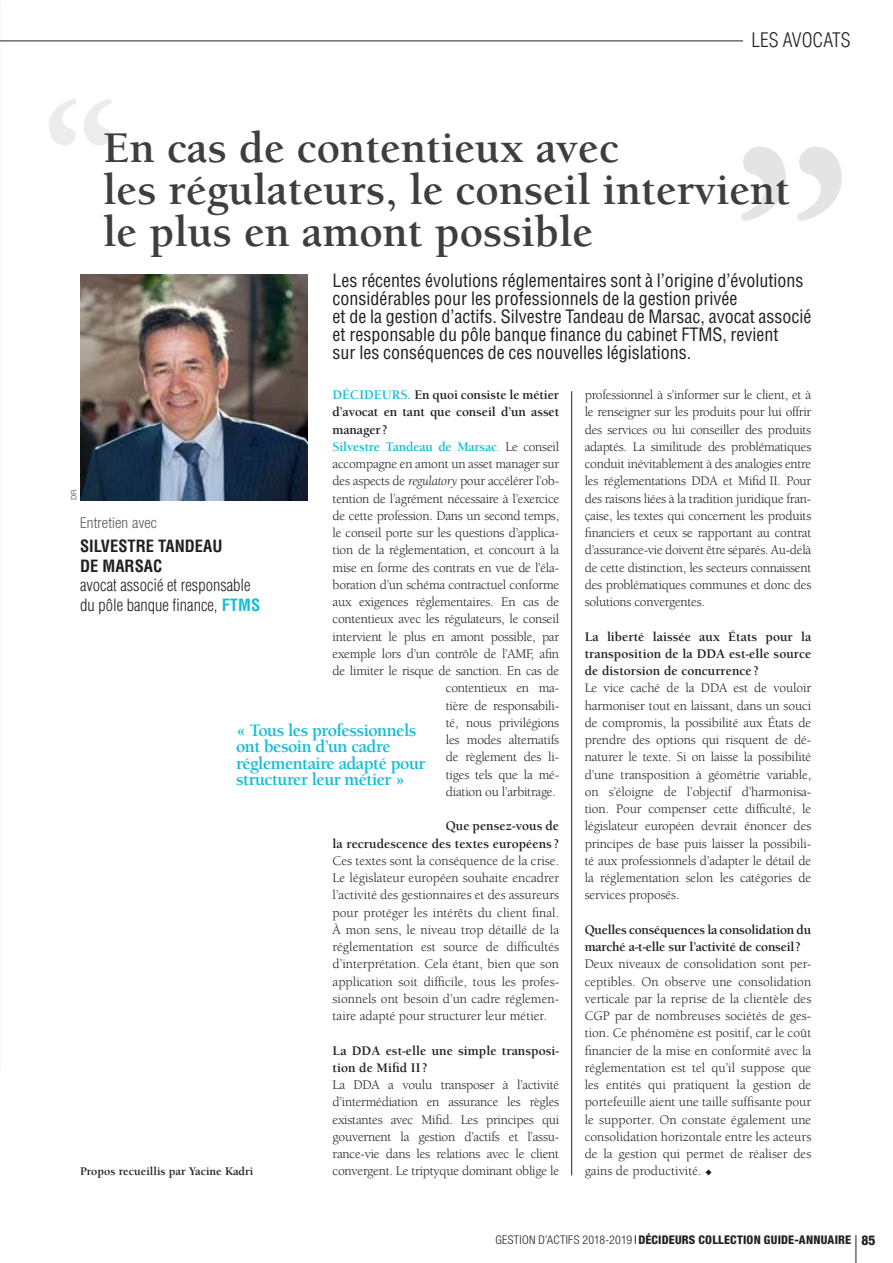
<style>
.page{position:relative;width:893px;height:1263px;background:#fff}
.page>*{position:absolute;margin:0;border:0;box-sizing:border-box;transform-origin:0 0}
.t1{font:700 255.75px "Adobe Garamond Pro";color:#3e3e3f}
.TITRE_itw_1_page{font:700 45px/42px "Berkeley Std";color:#3e3e3f}
.Nom_prénom_poste_ITW{font:300 condensed 19.5px "Helvetica LT Std";color:#231f20}
.Chapo_ITW_1_page{font:condensed 18px/18px "Helvetica LT Std";color:#231f20}
.Exergue_Itw{font:700 18px/16.2px "Berkeley Std";letter-spacing:-.03em;color:#12bdd7}
.Nom_prénom_poste_ITW-2{font:300 condensed 16.5px/19.8px "Helvetica LT Std";color:#231f20}
.Entretien_avec{font:300 condensed 15px "Helvetica Neue LT Std";letter-spacing:.01em;color:#57585a}
.Texte_courant_aligné{font:13.5px/17.2px "Berkeley Std";letter-spacing:-.01em;color:#231f20;text-align:justify}
.Réponse_1_lettre{font:13.5px/17.2px "Berkeley Std";letter-spacing:-.02em;color:#231f20;text-align:right}
.Question_suivante_IT{font:700 13.5px/17.2px "Berkeley Std";color:#231f20;text-align:right}
.Question_ITW{font:700 13.5px/17.2px "Berkeley Std";letter-spacing:-.01em;color:#231f20;text-align:justify}
.Question_suivante_IT-2{font:700 13.5px/17.2px "Berkeley Std";letter-spacing:-.02em;color:#231f20}
.t2{font:800 condensed 12px "Helvetica Neue LT Std";letter-spacing:.015em;color:#231f20}
.Texte_courant_aligné-2{font:700 12px "Berkeley Std";color:#231f20}
.source{font:7.5px "Helvetica LT Std";color:#6c6d70}
.s1{color:#12bdd7}
.s2{font-weight:700;color:#12bdd7}
.s3{font-style:italic}
.s4{font-weight:700}
.s5{font-weight:300}
.s6{font-size:13.5px}
</style>
<div class="page">
<svg style="left:705px;top:1169px;width:6px;height:6px"></svg>
<img style="left:81px;top:274px;width:226px;height:226px">
<hr style="left:571px;top:391px;width:1px;height:784px;background:#231f20">
<svg style="left:856px;top:1235px;width:1px;height:28px"></svg>
<hr style="left:0;top:41px;width:836px;height:1px;background:#231f20">
<div style="left:743px;top:33px;width:107px;height:14px;background:#fff"></div>
<p class="Nom_prénom_poste_ITW" style="left:751px;top:27px;width:100px">LES AVOCATS</p>
<p class="TITRE_itw_1_page" style="left:103px;top:128px;width:688px">En cas de contentieux avec<br>les régulateurs, le conseil intervient le plus en amont possible</p>
<h1 class="t1" style="left:852px;top:271px;width:122px;rotate:-180deg">“</h1>
<p class="Chapo_ITW_1_page" style="left:333px;top:271px;width:480px">Les récentes évolutions réglementaires sont à l’origine d’évolutions considérables pour les professionnels de la gestion privée<br>et de la gestion d’actifs. Silvestre Tandeau de Marsac, avocat associé et responsable du pôle banque finance du cabinet FTMS, revient<br>sur les conséquences de ces nouvelles législations.</p>
<p class="Question_ITW" style="left:333px;top:386px;width:228px"><span class="s1">DÉCIDEURS.</span> En quoi consiste le métier d’avocat en tant que conseil d’un asset manager ?</p>
<p class="Réponse_1_lettre" style="left:333px;top:438px;width:228px"><span class="s2">Silvestre Tandeau de Marsac</span><span class="s1">.</span> Le conseil accompagne en amont un asset manager sur des aspects de <span class="s3">regulatory</span> pour accélérer l’ob&shy;tention de l’agrément nécessaire à l’exercice de cette profession. Dans un second temps, le conseil porte sur les questions d’applica&shy;tion de la réglementation, et concourt à la mise en forme des contrats en vue de l’éla&shy;boration d’un schéma contractuel conforme aux exigences réglementaires. En cas de contentieux avec les régulateurs, le conseil intervient le plus en amont possible, par exemple lors d’un contrôle de l’AMF, afin de limiter le risque de sanction. En cas de contentieux en ma-<br>tière de responsabili-<br>té, nous privilégions<br>les modes alternatifs<br>de règlement des li-<br>tiges tels que la mé-<br>diation ou l’arbitrage.</p>
<p class="Question_suivante_IT" style="left:333px;top:818px;width:228px">Que pensez-vous de<br>la recrudescence des textes européens ?</p>
<p class="Texte_courant_aligné" style="left:333px;top:852px;width:228px">Ces textes sont la conséquence de la crise.<br>Le législateur européen souhaite encadrer l’activité des gestionnaires et des assureurs pour protéger les intérêts du client final.<br>À mon sens, le niveau trop détaillé de la réglementation est source de difficultés d’interprétation. Cela étant, bien que son application soit difficile, tous les profes&shy;sionnels ont besoin d’un cadre réglemen&shy;taire adapté pour structurer leur métier.</p>
<p class="Question_suivante_IT" style="left:333px;top:1042px;width:228px;text-align:left">La DDA est-elle une simple transposi&shy;tion de Mifid II ?</p>
<p class="Texte_courant_aligné" style="left:333px;top:1076px;width:228px">La DDA a voulu transposer à l’activité d’intermédiation en assurance les règles existantes avec Mifid. Les principes qui gouvernent la gestion d’actifs et l’assu&shy;rance-vie dans les relations avec le client convergent. Le triptyque dominant oblige le</p>
<p class="source" style="left:70px;top:500px;width:12px;rotate:-90deg">DR</p>
<p class="Entretien_avec" style="left:80px;top:514px;width:78px">Entretien avec</p>
<p class="Nom_prénom_poste_ITW-2" style="left:80px;top:536px;width:182px"><span class="s4">SILVESTRE TANDEAU<br>DE MARSAC<br></span>avocat associé et responsable du pôle banque finance, <span class="s2">FTMS</span></p>
<p class="Exergue_Itw" style="left:236px;top:723px;width:191px">« Tous les professionnels ont besoin d’un cadre réglementaire adapté pour structurer leur métier »</p>
<p class="Texte_courant_aligné-2" style="left:80px;top:1165px;width:175px">Propos recueillis par Yacine Kadri</p>
<p class="Texte_courant_aligné" style="left:585px;top:386px;width:228px">professionnel à s’informer sur le client, et à le renseigner sur les produits pour lui offrir des services ou lui conseiller des produits adaptés. La similitude des problématiques conduit inévitablement à des analogies entre les réglementations DDA et Mifid II. Pour des raisons liées à la tradition juridique fran&shy;çaise, les textes qui concernent les produits financiers et ceux se rapportant au contrat d’assurance-vie doivent être séparés. Au-delà de cette distinction, les secteurs connaissent des problématiques communes et donc des solutions convergentes.</p>
<p class="Question_suivante_IT" style="left:585px;top:628px;width:228px;text-align:justify">La liberté laissée aux États pour la transposition de la DDA est-elle source de distorsion de concurrence ?</p>
<p class="Texte_courant_aligné" style="left:585px;top:680px;width:228px">Le vice caché de la DDA est de vouloir harmoniser tout en laissant, dans un souci de compromis, la possibilité aux États de prendre des options qui risquent de dé&shy;naturer le texte. Si on laisse la possibilité d’une transposition à géométrie variable, on s’éloigne de l’objectif d’harmonisa&shy;tion. Pour compenser cette difficulté, le législateur européen devrait énoncer des principes de base puis laisser la possibili&shy;té aux professionnels d’adapter le détail de la réglementation selon les catégories de services proposés.</p>
<p class="Question_suivante_IT-2" style="left:585px;top:921px;width:228px">Quelles conséquences la consolidation du marché a-t-elle sur l’activité de conseil?</p>
<p class="Texte_courant_aligné" style="left:585px;top:956px;width:228px">Deux niveaux de consolidation sont per&shy;ceptibles. On observe une consolidation verticale par la reprise de la clientèle des CGP par de nombreuses sociétés de ges&shy;tion. Ce phénomène est positif, car le coût financier de la mise en conformité avec la réglementation est tel qu’il suppose que les entités qui pratiquent la gestion de portefeuille aient une taille suffisante pour le supporter. On constate également une consolidation horizontale entre les acteurs de la gestion qui permet de réaliser des gains de productivité.</p>
<p class="t2" style="left:495px;top:1232px;width:381px"><span class="s5">GESTION D’ACTIFS 2018-2019</span> DÉCIDEURS COLLECTION GUIDE-ANNUAIRE <span class="s6">85</span></p>
</div>
